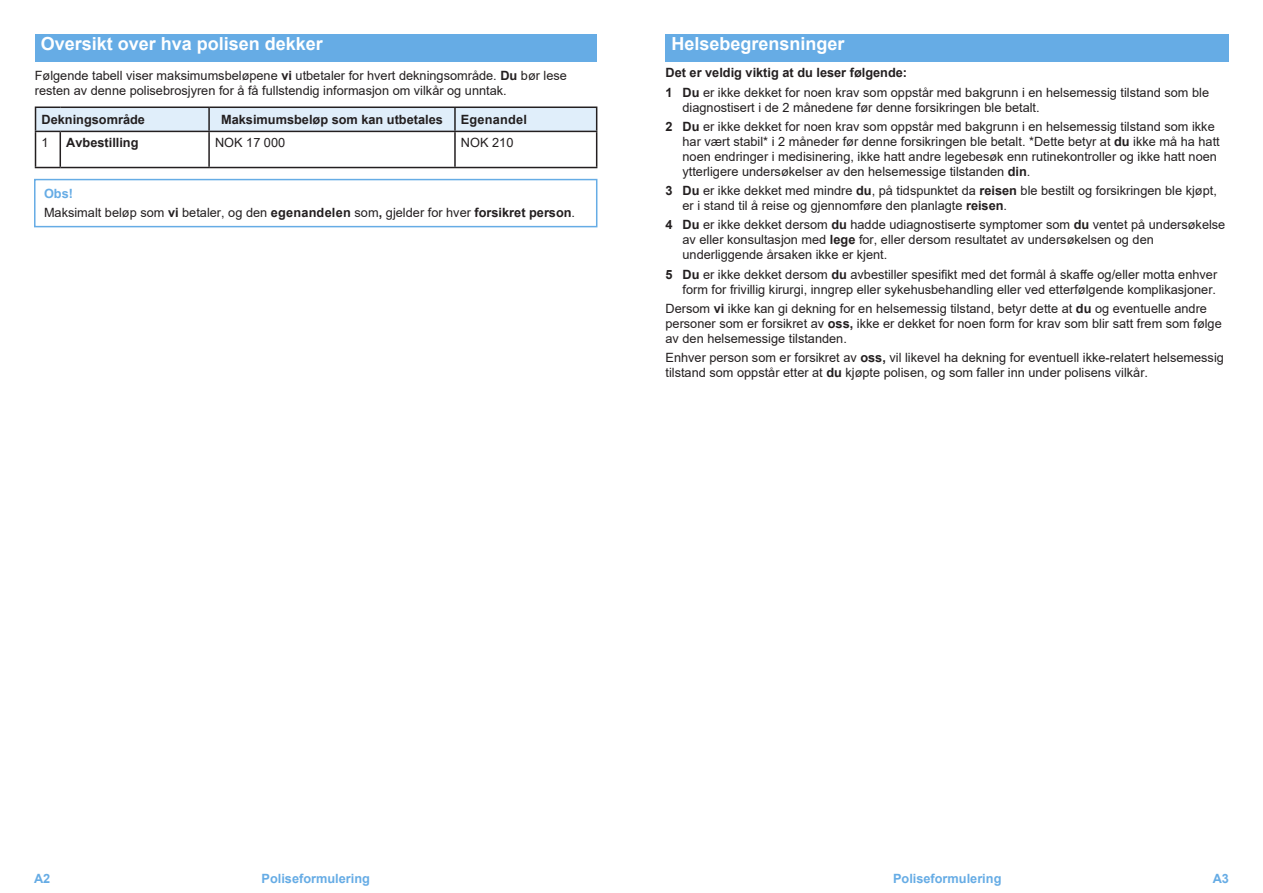
<style>
.page{position:relative;width:1263px;height:893px;background:#fff}
.page>*{position:absolute;margin:0;border:0;box-sizing:border-box;transform-origin:0 0}
.t1{font:700 18px "Arial";color:#fff}
.t2{font:12.75px/15px "Arial";color:#231f20}
.t3{font:700 12.75px "Arial";color:#231f20}
.t4{font:700 12.75px "Arial";color:#66ace5}
.s1{font-weight:700}
</style>
<div class="page">
<div style="left:35px;top:34px;width:562px;height:28px;background:#66ace5"></div>
<svg style="left:35px;top:107px;width:562px;height:61px"></svg>
<hr style="left:60px;top:167px;width:149px;height:1px;background:#231f20">
<hr style="left:209px;top:167px;width:246px;height:1px;background:#231f20">
<hr style="left:455px;top:167px;width:142px;height:1px;background:#231f20">
<div style="left:34px;top:179px;width:563px;height:48px;border:2px solid #66ace5"></div>
<div style="left:665px;top:34px;width:564px;height:28px;background:#66ace5"></div>
<p class="t1" style="left:41px;top:31px;width:284px">Oversikt over hva polisen dekker</p>
<p class="t2" style="left:35px;top:68px;width:534px">Følgende tabell viser maksimumsbeløpene <span class="s1">vi</span> utbetaler for hvert dekningsområde. <span class="s1">Du</span> bør lese resten av denne polisebrosjyren for å få fullstendig informasjon om vilkår og unntak.</p>
<p class="t3" style="left:42px;top:111px;width:105px">Dekningsområde</p>
<p class="t3" style="left:221px;top:111px;width:223px">Maksimumsbeløp som kan utbetales</p>
<p class="t3" style="left:461px;top:111px;width:67px">Egenandel</p>
<p class="t2" style="left:42px;top:135px;width:9px">1</p>
<p class="t3" style="left:66px;top:133px;width:74px">Avbestilling</p>
<p class="t2" style="left:215px;top:134px;width:72px">NOK 17 000</p>
<p class="t2" style="left:461px;top:134px;width:54px">NOK 210</p>
<p class="t4" style="left:44px;top:185px;width:31px">Obs!</p>
<p class="t2" style="left:44px;top:205px;width:533px">Maksimalt beløp som <span class="s1">vi</span> betaler, og den <span class="s1">egenandelen</span> som<span class="s1">,</span> gjelder for hver <span class="s1">forsikret person</span>.</p>
<p class="t1" style="left:671px;top:31px;width:175px">Helsebegrensninger</p>
<p class="t3" style="left:665px;top:64px;width:243px">Det er veldig viktig at du leser følgende:</p>
<p class="t2" style="left:682px;top:85px;width:528px;text-indent:-17px"><span class="s1">1 Du</span> er ikke dekket for noen krav som oppstår med bakgrunn i en helsemessig tilstand som ble diagnostisert i de 2 månedene før denne forsikringen ble betalt.</p>
<p class="t2" style="left:682px;top:119px;width:539px;text-indent:-17px"><span class="s1">2 Du</span> er ikke dekket for noen krav som oppstår med bakgrunn i en helsemessig tilstand som ikke har vært stabil* i 2 måneder før denne forsikringen ble betalt. *Dette betyr at <span class="s1">du</span> ikke må ha hatt noen endringer i medisinering, ikke hatt andre legebesøk enn rutinekontroller og ikke hatt noen ytterligere undersøkelser av den helsemessige tilstanden <span class="s1">din</span>.</p>
<p class="t2" style="left:682px;top:183px;width:536px;text-indent:-17px"><span class="s1">3 Du</span> er ikke dekket med mindre <span class="s1">du</span>, på tidspunktet da <span class="s1">reisen</span> ble bestilt og forsikringen ble kjøpt, er i stand til å reise og gjennomføre den planlagte <span class="s1">reisen</span>.</p>
<p class="t2" style="left:682px;top:217px;width:544px;text-indent:-17px"><span class="s1">4 Du</span> er ikke dekket dersom <span class="s1">du</span> hadde udiagnostiserte symptomer som <span class="s1">du</span> ventet på undersøkelse av eller konsultasjon med <span class="s1">lege</span> for, eller dersom resultatet av undersøkelsen og den underliggende årsaken ikke er kjent.</p>
<p class="t2" style="left:665px;top:267px;width:553px;text-align:right"><span class="s1">5 Du</span> er ikke dekket dersom <span class="s1">du</span> avbestiller spesifikt med det formål å skaffe og/eller motta enhver form for frivillig kirurgi, inngrep eller sykehusbehandling eller ved etterfølgende komplikasjoner.</p>
<p class="t2" style="left:665px;top:301px;width:558px">Dersom <span class="s1">vi</span> ikke kan gi dekning for en helsemessig tilstand, betyr dette at <span class="s1">du</span> og eventuelle andre personer som er forsikret av <span class="s1">oss,</span> ikke er dekket for noen form for krav som blir satt frem som følge av den helsemessige tilstanden.</p>
<p class="t2" style="left:665px;top:350px;width:560px">Enhver person som er forsikret av <span class="s1">oss,</span> vil likevel ha dekning for eventuell ikke-relatert helsemessig tilstand som oppstår etter at <span class="s1">du</span> kjøpte polisen, og som faller inn under polisens vilkår.</p>
<p class="t4" style="left:34px;top:870px;width:18px">A2</p>
<p class="t4" style="left:262px;top:870px;width:110px">Poliseformulering</p>
<p class="t4" style="left:893px;top:870px;width:110px">Poliseformulering</p>
<p class="t4" style="left:1213px;top:870px;width:18px">A3</p>
</div>
